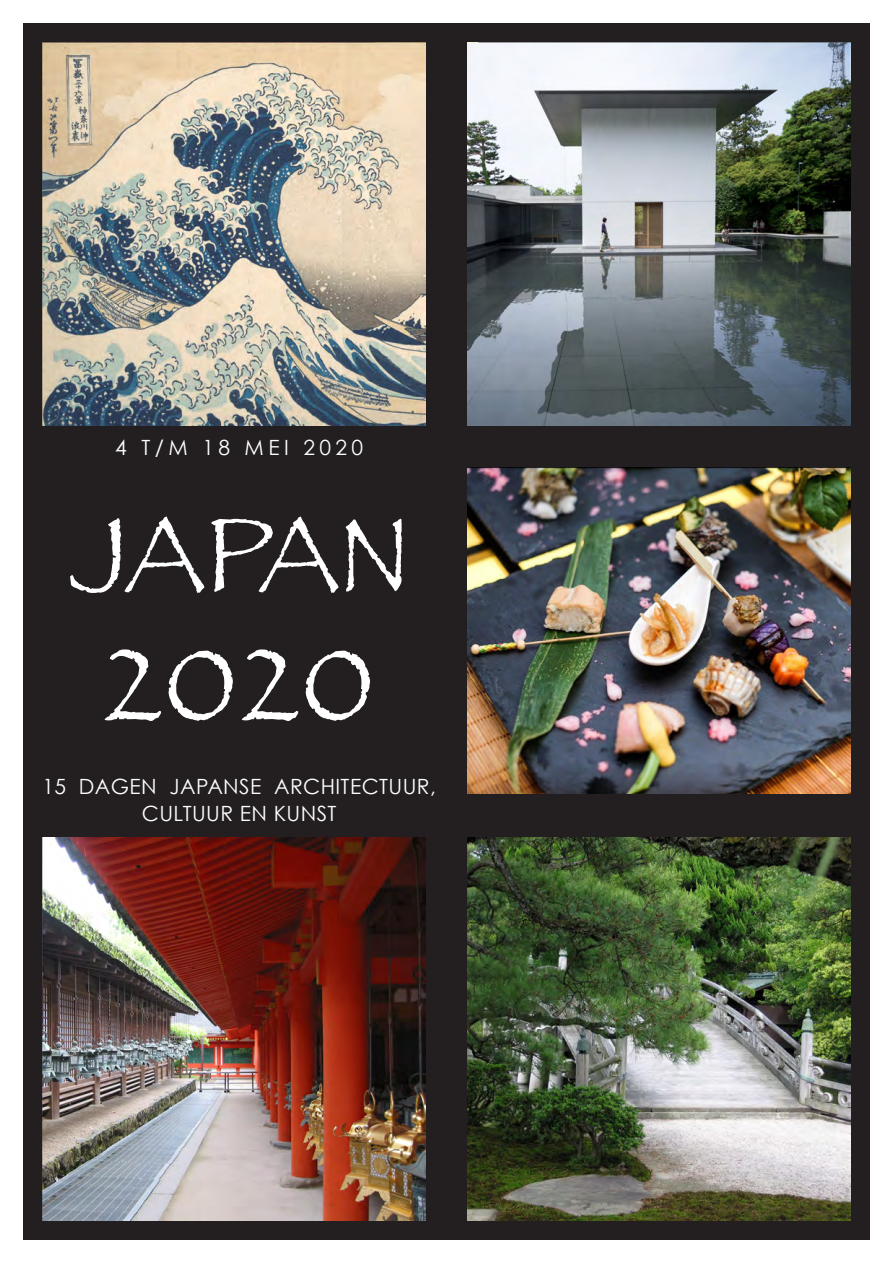
<style>
.page{position:relative;width:893px;height:1263px;background:#fff}
.page>*{position:absolute;margin:0;border:0;box-sizing:border-box;transform-origin:0 0}
.t1{font:108px "Papyrus";color:#fff}
.t2{font:21px "Century Gothic";letter-spacing:.02em;color:#fff}
.t3{font:21px "Century Gothic";letter-spacing:.21em;color:#fff}
</style>
<div class="page">
<div style="left:23px;top:23px;width:847px;height:1216px;background:#231f20"></div>
<img style="left:43px;top:43px;width:382px;height:382px">
<img style="left:43px;top:838px;width:382px;height:382px">
<img style="left:468px;top:43px;width:382px;height:382px">
<img style="left:468px;top:838px;width:382px;height:382px">
<img style="left:468px;top:468px;width:382px;height:325px">
<p class="t3" style="left:115px;top:434px;width:249px">4 T/M 18 MEI 2020</p>
<p class="t1" style="left:69px;top:489px;width:341px">JAPAN</p>
<p class="t1" style="left:105px;top:619px;width:270px">2020</p>
<p class="t2" style="left:43px;top:773px;width:395px">15 DAGEN JAPANSE ARCHITECTUUR,</p>
<p class="t2" style="left:142px;top:800px;width:196px">CULTUUR EN KUNST</p>
</div>
